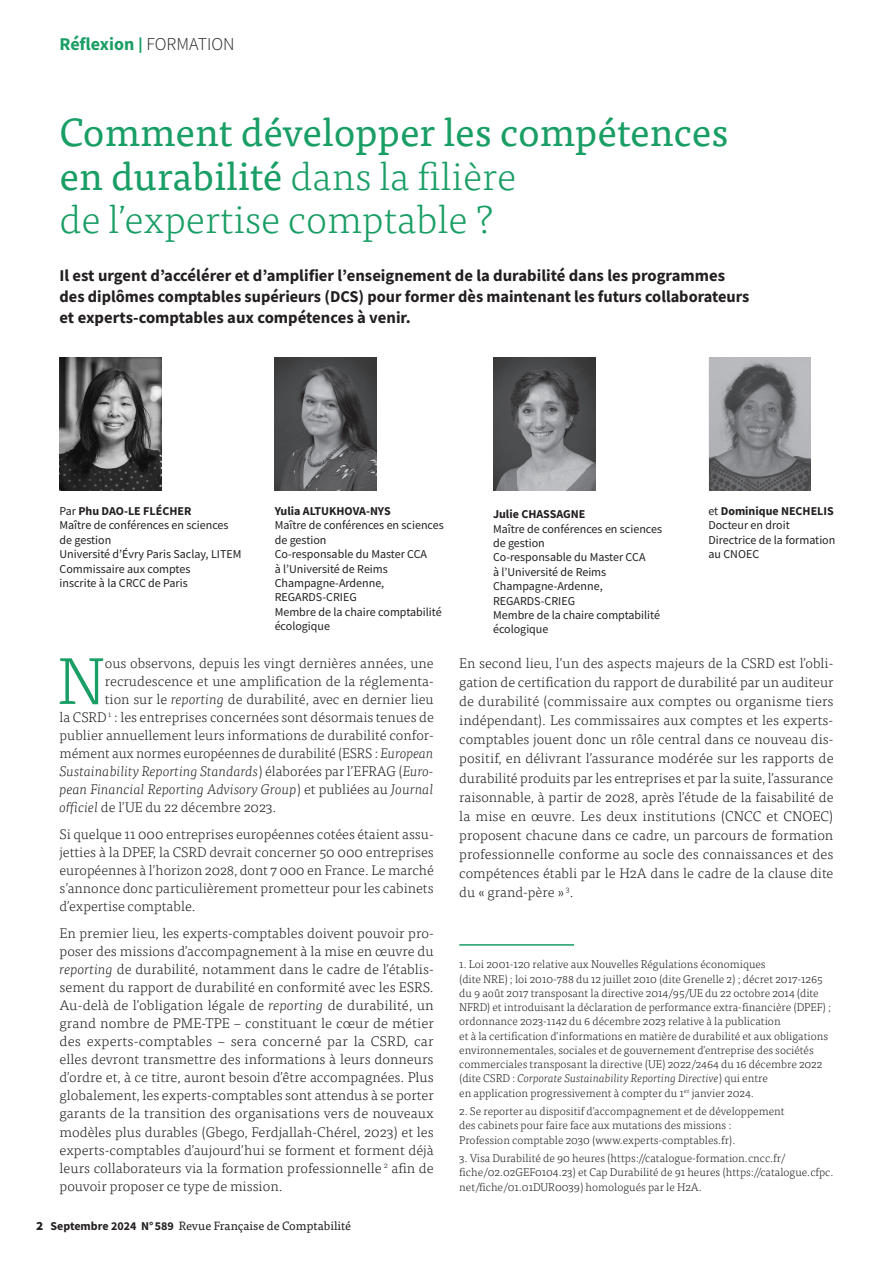
<style>
.page{position:relative;width:893px;height:1263px;background:#fff}
.page>*{position:absolute;margin:0;border:0;box-sizing:border-box;transform-origin:0 0}
.Texte_OK{font:300 66.45px "Tisa Pro";color:#199e65}
.Titre_article{font:39px/43.5px "Tisa Pro";color:#199e65}
.t1{font:700 18px "Source Sans Pro";color:#199e65}
.Chapô{font:700 16.5px/21px "Source Sans Pro";color:#231f20}
.Texte_OK-2{font:300 13.95px/18px "Tisa Pro";color:#231f20;text-align:justify}
.Texte_OK-3{font:italic 300 13.95px "Tisa Pro";color:#231f20}
.Auteurs{font:12px/14.4px "Source Sans Pro";color:#231f20}
.Auteur{font:700 12px "Source Sans Pro";color:#231f20}
.t2{font:12px "Tisa Pro";color:#231f20}
.Auteur-2{font:12px/14.4px "Source Sans Pro";color:#231f20}
.Notes{font:300 11.25px/14.2px "Tisa Pro";color:#231f20}
.s1{font-size:15.45px}
.s2{font-weight:300;color:#231f20}
.s3{font-weight:300}
.s4{font-weight:400}
.s5{font-style:italic}
.s6{font-style:normal}
.s7{font-family:"Source Sans Pro";font-weight:700;font-size:15px}
.s8{font-family:"Source Sans Pro";font-weight:700}
</style>
<div class="page">
<img style="left:60px;top:358px;width:102px;height:132px">
<img style="left:275px;top:358px;width:102px;height:132px">
<img style="left:493px;top:358px;width:102px;height:132px">
<img style="left:709px;top:358px;width:101px;height:132px">
<hr style="left:459px;top:944px;width:115px;height:2px;background:#199e65">
<p class="t1" style="left:60px;top:32px;width:177px">Réflexion <span class="s1">|</span> <span class="s2">FORMATION</span></p>
<p class="Titre_article" style="left:60px;top:108px;width:670px">Comment développer les compétences en durabilité <span class="s3">dans la filière<br>de l’expertise comptable ?</span></p>
<p class="Chapô" style="left:60px;top:265px;width:691px">Il est urgent d’accélérer et d’amplifier l’enseignement de la durabilité dans les programmes des diplômes comptables supérieurs (DCS) pour former dès maintenant les futurs collaborateurs et experts-comptables aux compétences à venir.</p>
<p class="Auteur" style="left:60px;top:503px;width:133px"><span class="s4">Par</span> Phu DAO-LE FLÉCHER</p>
<p class="Auteurs" style="left:60px;top:518px;width:171px">Maître de conférences en sciences de gestion</p>
<p class="Auteurs" style="left:60px;top:547px;width:183px">Université d’Évry Paris Saclay, LITEM<br>Commissaire aux comptes<br>inscrite à la CRCC de Paris</p>
<p class="Auteur" style="left:275px;top:503px;width:118px">Yulia ALTUKHOVA-NYS</p>
<p class="Auteurs" style="left:275px;top:518px;width:171px">Maître de conférences en sciences de gestion</p>
<p class="Auteurs" style="left:275px;top:547px;width:154px">Co-responsable du Master CCA à l’Université de Reims<br>Champagne-Ardenne,<br>REGARDS-CRIEG</p>
<p class="Auteurs" style="left:275px;top:605px;width:168px">Membre de la chaire comptabilité écologique</p>
<p class="Texte_OK" style="left:57px;top:635px;width:49px">N</p>
<p class="Texte_OK-2" style="left:105px;top:653px;width:330px">ous observons, depuis les vingt dernières années, une</p>
<p class="Texte_OK-2" style="left:105px;top:671px;width:330px">recrudescence et une amplification de la réglementa-</p>
<p class="Texte_OK-2" style="left:105px;top:689px;width:330px">tion sur le <span class="s5">reporting</span> de durabilité, avec en dernier lieu</p>
<p class="Texte_OK-2" style="left:60px;top:707px;width:376px">la CSRD <sup>1</sup> : les entreprises concernées sont désormais tenues de</p>
<p class="Texte_OK-2" style="left:60px;top:726px;width:376px">publier annuellement leurs informations de durabilité confor-</p>
<p class="Texte_OK-2" style="left:60px;top:744px;width:376px">mément aux normes européennes de durabilité (ESRS : <span class="s5">European</span></p>
<p class="Texte_OK-3" style="left:60px;top:762px;width:376px">Sustainability Reporting Standards<span class="s6">) élaborées par l’EFRAG (</span>Euro-</p>
<p class="Texte_OK-3" style="left:60px;top:780px;width:376px">pean Financial Reporting Advisory Group<span class="s6">) et publiées au</span> Journal</p>
<p class="Texte_OK-2" style="left:60px;top:798px;width:218px"><span class="s5">officiel</span> de l’UE du 22 décembre 2023.</p>
<p class="Texte_OK-2" style="left:60px;top:824px;width:376px">Si quelque 11 000 entreprises européennes cotées étaient assu&shy;jetties à la DPEF, la CSRD devrait concerner 50 000 entreprises européennes à l’horizon 2028, dont 7 000 en France. Le marché s’annonce donc particulièrement prometteur pour les cabinets d’expertise comptable.</p>
<p class="Texte_OK-2" style="left:60px;top:923px;width:376px">En premier lieu, les experts-comptables doivent pouvoir pro&shy;poser des missions d’accompagnement à la mise en œuvre du <span class="s5">reporting</span> de durabilité, notamment dans le cadre de l’établis&shy;sement du rapport de durabilité en conformité avec les ESRS.<br>Au-delà de l’obligation légale de <span class="s5">reporting</span> de durabilité, un grand nombre de PME-TPE – constituant le cœur de métier des experts-comptables – sera concerné par la CSRD, car elles devront transmettre des informations à leurs donneurs d’ordre et, à ce titre, auront besoin d’être accompagnées. Plus globalement, les experts-comptables sont attendus à se porter garants de la transition des organisations vers de nouveaux modèles plus durables (Gbego, Ferdjallah-Chérel, 2023) et les experts-comptables d’aujourd’hui se forment et forment déjà leurs collaborateurs via la formation professionnelle <sup>2</sup> afin de pouvoir proposer ce type de mission.</p>
<p class="t2" style="left:36px;top:1217px;width:316px"><span class="s7">2</span> <span class="s8">Septembre 2024 N°589</span> Revue Française de Comptabilité</p>
<p class="Auteur" style="left:493px;top:506px;width:94px">Julie CHASSAGNE</p>
<p class="Auteurs" style="left:493px;top:521px;width:171px">Maître de conférences en sciences de gestion</p>
<p class="Auteurs" style="left:493px;top:550px;width:154px">Co-responsable du Master CCA à l’Université de Reims<br>Champagne-Ardenne,<br>REGARDS-CRIEG</p>
<p class="Auteurs" style="left:493px;top:608px;width:168px">Membre de la chaire comptabilité écologique</p>
<p class="Auteur" style="left:708px;top:503px;width:127px"><span class="s4">et</span> Dominique NECHELIS</p>
<p class="Auteur-2" style="left:708px;top:518px;width:128px">Docteur en droit<br>Directrice de la formation</p>
<p class="Auteur-2" style="left:708px;top:547px;width:52px">au CNOEC</p>
<p class="Texte_OK-2" style="left:459px;top:653px;width:376px;line-height:19px">En second lieu, l’un des aspects majeurs de la CSRD est l’obli&shy;gation de certification du rapport de durabilité par un auditeur de durabilité (commissaire aux comptes ou organisme tiers indépendant). Les commissaires aux comptes et les experts&shy;comptables jouent donc un rôle central dans ce nouveau dis&shy;positif, en délivrant l’assurance modérée sur les rapports de durabilité produits par les entreprises et par la suite, l’assurance raisonnable, à partir de 2028, après l’étude de la faisabilité de la mise en œuvre. Les deux institutions (CNCC et CNOEC) proposent chacune dans ce cadre, un parcours de formation professionnelle conforme au socle des connaissances et des compétences établi par le H2A dans le cadre de la clause dite du « grand-père » <sup>3</sup>.</p>
<p class="Notes" style="left:459px;top:957px;width:373px">1. Loi 2001-120 relative aux Nouvelles Régulations économiques<br>(dite NRE) ; loi 2010-788 du 12 juillet 2010 (dite Grenelle 2) ; décret 2017-1265 du 9 août 2017 transposant la directive 2014/95/UE du 22 octobre 2014 (dite NFRD) et introduisant la déclaration de performance extra-financière (DPEF) ; ordonnance 2023-1142 du 6 décembre 2023 relative à la publication<br>et à la certification d’informations en matière de durabilité et aux obligations environnementales, sociales et de gouvernement d’entreprise des sociétés commerciales transposant la directive (UE) 2022/2464 du 16 décembre 2022 (dite CSRD : <span class="s5">Corporate Sustainability Reporting Directive</span>) qui entre<br>en application progressivement à compter du 1<sup>er</sup> janvier 2024.</p>
<p class="Notes" style="left:459px;top:1104px;width:327px">2. Se reporter au dispositif d’accompagnement et de développement des cabinets pour faire face aux mutations des missions :<br>Profession comptable 2030 (www.experts-comptables.fr).</p>
<p class="Notes" style="left:459px;top:1151px;width:376px">3. Visa Durabilité de 90 heures (https://catalogue-formation.cncc.fr/ fiche/02.02GEF0104.23) et Cap Durabilité de 91 heures (https://catalogue.cfpc. net/fiche/01.01DUR0039) homologués par le H2A.</p>
</div>
